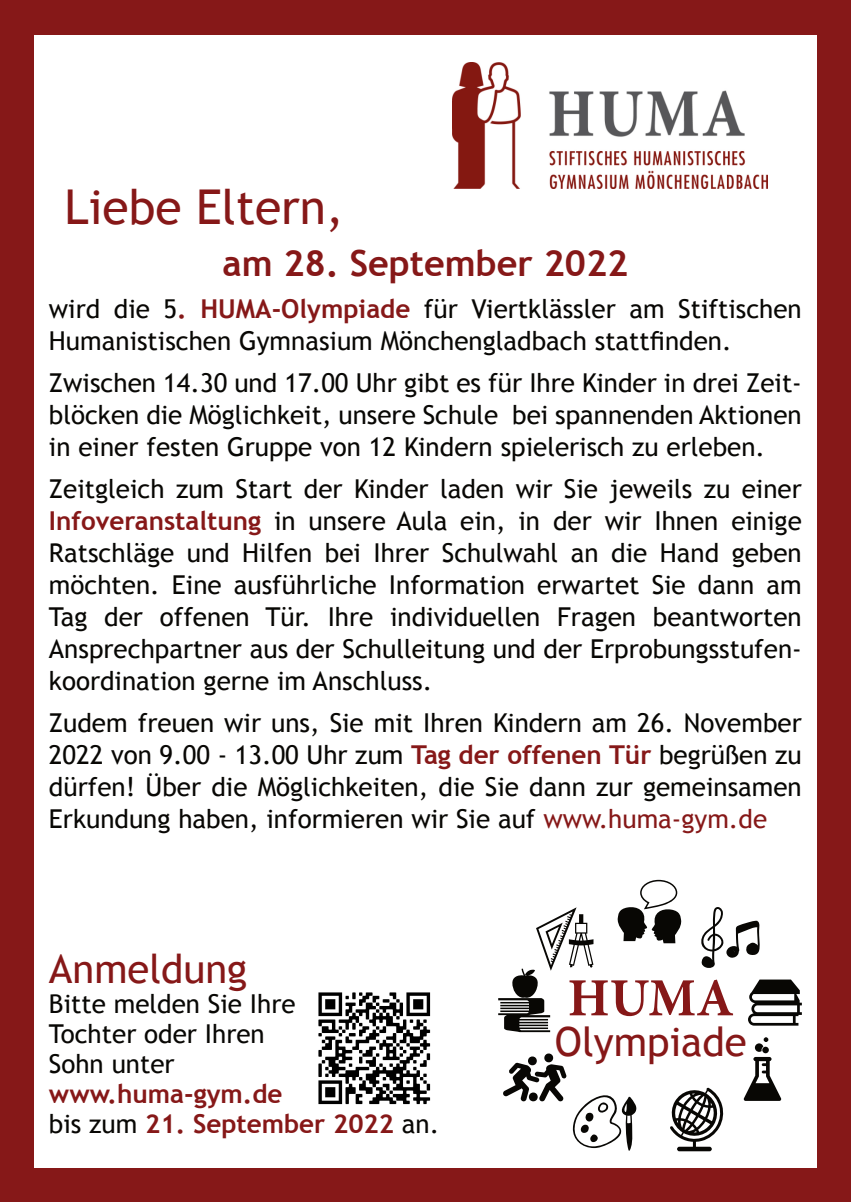
<style>
.page{position:relative;width:851px;height:1202px;background:#fff}
.page>*{position:absolute;margin:0;border:0;box-sizing:border-box;transform-origin:0 0}
.t1{font:700 53.8px "Minion Pro";color:#861818}
.t2{font:48px "Trebuchet MS";color:#861818}
.t3{font:40.4px "Trebuchet MS";color:#861818}
.t4{font:40px "Trebuchet MS";color:#861818}
.t5{font:700 36px "Trebuchet MS";color:#861818}
.t6{font:26px/32px "Trebuchet MS";color:#080704;text-align:justify}
.t7{font:700 26px/30px "Trebuchet MS";color:#861818}
.s1{font-weight:700;color:#861818}
.s2{color:#861818}
.s3{font-weight:400;color:#080704}
</style>
<div class="page">
<div style="left:0;top:0;width:850px;height:1202px;background:#861818"></div>
<div style="left:34px;top:35px;width:782px;height:1133px;background:#fff"></div>
<img style="left:318px;top:992px;width:113px;height:113px">
<img style="left:452px;top:62px;width:315px;height:127px">
<svg style="left:572px;top:1095px;width:65px;height:56px"></svg>
<svg style="left:701px;top:907px;width:59px;height:61px"></svg>
<svg style="left:743px;top:1037px;width:38px;height:64px"></svg>
<svg style="left:748px;top:979px;width:53px;height:47px"></svg>
<svg style="left:670px;top:1087px;width:54px;height:64px"></svg>
<svg style="left:498px;top:907px;width:95px;height:125px"></svg>
<svg style="left:617px;top:880px;width:65px;height:63px"></svg>
<svg style="left:503px;top:1053px;width:63px;height:49px"></svg>
<h2 class="t2" style="left:65px;top:189px;width:281px">Liebe Eltern,</h2>
<h3 class="t5" style="left:222px;top:250px;width:407px">am 28. September 2022</h3>
<p class="t6" style="left:49px;top:295px;width:754px">wird die 5<span class="s1">. HUMA-Olympiade</span> für Viertklässler am Stiftischen<br>Humanistischen Gymnasium Mönchengladbach stattfinden.</p>
<p class="t6" style="left:49px;top:369px;width:754px">Zwischen 14.30 und 17.00 Uhr gibt es für Ihre Kinder in drei Zeit&shy;blöcken die Möglichkeit, unsere Schule bei spannenden Aktionen in einer festen Gruppe von 12 Kindern spielerisch zu erleben.</p>
<p class="t6" style="left:49px;top:475px;width:754px">Zeitgleich zum Start der Kinder laden wir Sie jeweils zu einer <span class="s1">Infoveranstaltung</span> in unsere Aula ein, in der wir Ihnen einige Ratschläge und Hilfen bei Ihrer Schulwahl an die Hand geben möchten. Eine ausführliche Information erwartet Sie dann am Tag der offenen Tür. Ihre individuellen Fragen beantworten Ansprechpartner aus der Schulleitung und der Erprobungsstufen&shy;koordination gerne im Anschluss.</p>
<p class="t6" style="left:49px;top:709px;width:754px">Zudem freuen wir uns, Sie mit Ihren Kindern am 26. November 2022 von 9.00 - 13.00 Uhr zum <span class="s1">Tag der offenen Tür</span> begrüßen zu dürfen! Über die Möglichkeiten, die Sie dann zur gemeinsamen Erkundung haben, informieren wir Sie auf <span class="s2">www.huma-gym.de</span></p>
<h3 class="t4" style="left:49px;top:953px;width:200px">Anmeldung</h3>
<p class="t6" style="left:49px;top:991px;width:248px;line-height:30px;text-align:left">Bitte melden Sie Ihre<br>Tochter oder Ihren<br>Sohn unter</p>
<p class="t7" style="left:49px;top:1081px;width:392px">www.huma-gym.de<br><span class="s3">bis zum</span> 21. September 2022 <span class="s3">an.</span></p>
<h1 class="t1" style="left:567px;top:976px;width:168px">HUMA</h1>
<h3 class="t3" style="left:555px;top:1026px;width:193px">Olympiade</h3>
</div>
